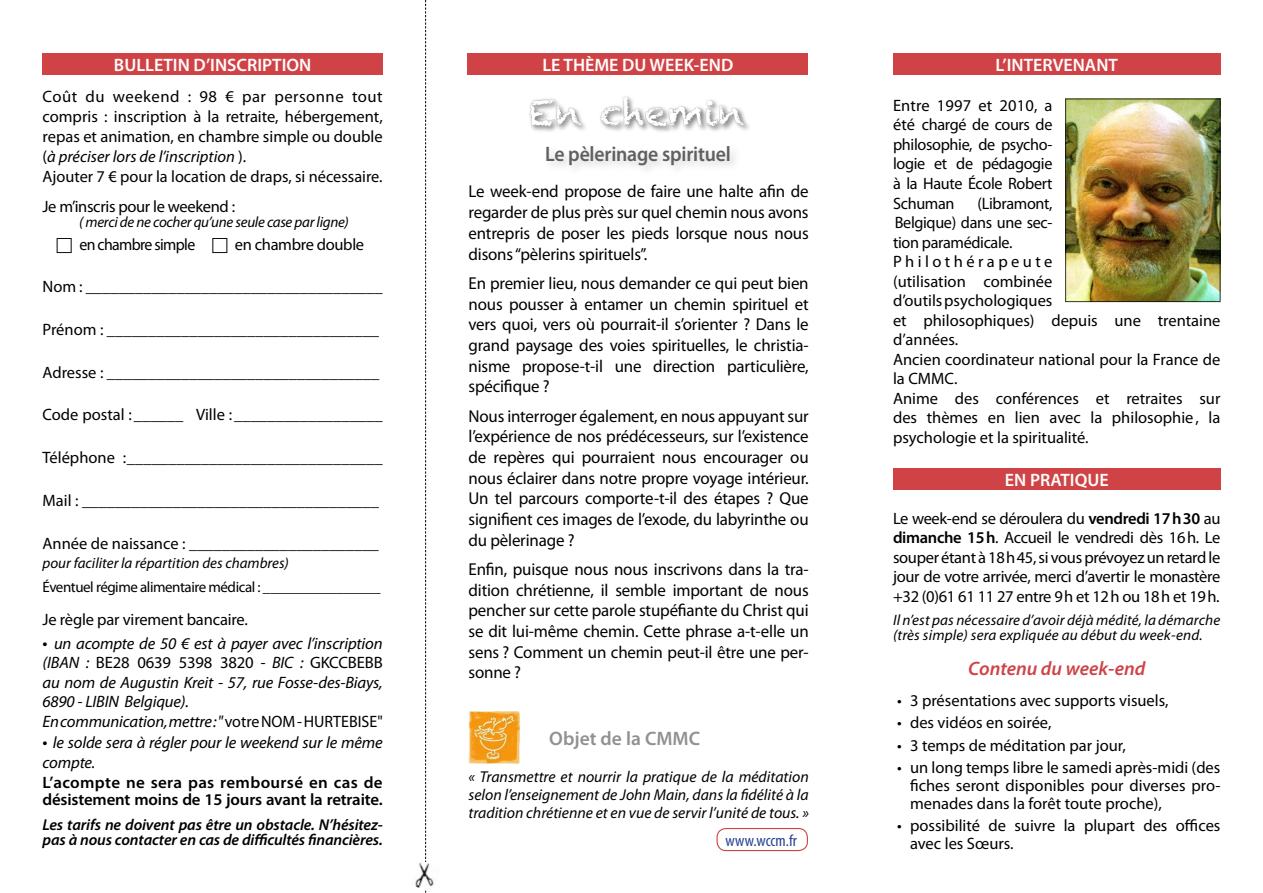
<style>
.page{position:relative;width:1263px;height:893px;background:#fff}
.page>*{position:absolute;margin:0;border:0;box-sizing:border-box;transform-origin:0 0}
.t1{font:36px "Chalkduster";color:#fff}
.t2{font:600 21px "Myriad Pro";letter-spacing:-.01em;color:#5f6062;scale:.94 1}
.t3{font:italic 600 19.5px "Myriad Pro";color:#cf4347}
.t4{font:600 19.5px "Myriad Pro";color:#919191}
.t5{font:600 18px "Myriad Pro";color:#fffdfc}
.t6{font:17.25px/20.7px "Myriad Pro";letter-spacing:-.01em;color:#000;text-align:justify}
.t7{font:16.5px/19.5px "Myriad Pro";color:#000;text-align:justify}
.t8{font:italic 16.5px/19.5px "Myriad Pro";letter-spacing:-.01em;color:#000;text-align:justify}
.t9{font:600 16.5px/16.5px "Myriad Pro";letter-spacing:-.01em;color:#000}
.t10{font:16.5px "Myriad Pro";letter-spacing:-.02em;color:#000}
.t11{font:16.5px "Myriad Pro";letter-spacing:-.04em;color:#000;scale:.96 1}
.t12{font:condensed 16.5px "Myriad Pro";color:#25408f}
.t13{font:italic 15.75px/18px "Myriad Pro";color:#000;text-align:justify}
.t14{font:italic 600 15.75px/15px "Myriad Pro";letter-spacing:-.01em;color:#000}
.t15{font:italic 15px/15px "Myriad Pro";letter-spacing:.005em;color:#000}
.t16{font:15px "Myriad Pro";letter-spacing:-.03em;color:#000}
.t17{font:italic 15px "Myriad Pro";letter-spacing:-.02em;color:#000}
.s1{font-style:italic}
.s2{font-style:normal;font-size:18px}
.s3{font-style:normal}
.s4{font-weight:600}
</style>
<div class="page">
<div style="left:468px;top:53px;width:340px;height:21px;background:#cf4347"></div>
<div style="left:893px;top:53px;width:327px;height:21px;background:#cf4347"></div>
<svg style="left:425px;top:0;width:1px;height:859px"></svg>
<div style="left:43px;top:53px;width:340px;height:21px;background:#cf4347"></div>
<div style="left:893px;top:468px;width:327px;height:22px;background:#cf4347"></div>
<img style="left:1067px;top:101px;width:151px;height:199px">
<div style="left:1065px;top:99px;width:155px;height:203px;border:1px solid #000"></div>
<img style="left:415px;top:860px;width:19px;height:33px">
<img style="left:468px;top:711px;width:51px;height:52px">
<div style="left:716px;top:828px;width:92px;height:23px;border:1px solid #cf4347;border-radius:9px"></div>
<div style="left:544px;top:144px;width:196px;height:32px;background:#f8f7f7"></div>
<div style="left:451px;top:65px;width:377px;height:93px;background:#fff;opacity:.82"></div>
<p class="t5" style="left:114px;top:53px;width:199px">BULLETIN D’INSCRIPTION</p>
<p class="t5" style="left:542px;top:53px;width:192px">LE THÈME DU WEEK-END</p>
<p class="t5" style="left:995px;top:53px;width:124px">L’INTERVENANT</p>
<p class="t7" style="left:43px;top:87px;width:342px">Coût du weekend : 98 € par personne tout compris : inscription à la retraite, hébergement, repas et animation, en chambre simple ou double (<span class="s1">à préciser lors de l’inscription</span> ).</p>
<p class="t7" style="left:43px;top:166px;width:342px">Ajouter 7 € pour la location de draps, si nécessaire.</p>
<p class="t10" style="left:43px;top:196px;width:194px">Je m’inscris pour le weekend :</p>
<h1 class="t1" style="left:529px;top:91px;width:217px">En chemin</h1>
<p class="t7" style="left:893px;top:95px;width:161px">Entre 1997 et 2010, a été chargé de cours de philosophie, de psycho&shy;logie et de pédagogie à la Haute École Robert Schuman</p>
<p class="t2" style="left:545px;top:141px;width:199px">Le pèlerinage spirituel</p>
<p class="t6" style="left:468px;top:181px;width:342px">Le week-end propose de faire une halte afin de regarder de plus près sur quel chemin nous avons entrepris de poser les pieds lorsque nous nous disons “pèlerins spirituels”.</p>
<p class="t6" style="left:468px;top:272px;width:342px">En premier lieu, nous demander ce qui peut bien nous pousser à entamer un chemin spirituel et vers quoi, vers où pourrait-il s’orienter ? Dans le grand paysage des voies spirituelles, le christia&shy;nisme propose-t-il une direction particulière, spécifique ?</p>
<p class="t6" style="left:468px;top:405px;width:342px">Nous interroger également, en nous appuyant sur l’expérience de nos prédécesseurs, sur l’existence de repères qui pourraient nous encourager ou nous éclairer dans notre propre voyage intérieur.<br>Un tel parcours comporte-t-il des étapes ? Que signifient ces images de l’exode, du labyrinthe ou du pèlerinage ?</p>
<p class="t6" style="left:468px;top:558px;width:342px">Enfin, puisque nous nous inscrivons dans la tra&shy;dition chrétienne, il semble important de nous pencher sur cette parole stupéfiante du Christ qui se dit lui-même chemin. Cette phrase a-t-elle un sens ? Comment un chemin peut-il être une per&shy;sonne ?</p>
<p class="t7" style="left:893px;top:193px;width:161px;text-indent:85px">(Libramont, Belgique) dans une sec&shy;tion paramédicale.</p>
<p class="t7" style="left:893px;top:251px;width:329px;text-align:left">Philothérapeute<br>(utilisation combinée<br>d’outils psychologiques<br>et philosophiques) depuis une trentaine d’années.</p>
<p class="t7" style="left:893px;top:349px;width:329px">Ancien coordinateur national pour la France de la CMMC.</p>
<p class="t7" style="left:893px;top:388px;width:329px">Anime des conférences et retraites sur des thèmes en lien avec la philosophie, la psychologie et la spiritualité.</p>
<p class="t17" style="left:79px;top:213px;width:271px">( merci de ne cocher qu’une seule case par ligne)</p>
<p class="t11" style="left:79px;top:234px;width:122px">en chambre simple</p>
<p class="t10" style="left:235px;top:234px;width:131px">en chambre double</p>
<p class="t7" style="left:43px;top:277px;width:342px">Nom : ____________________________________</p>
<p class="t7" style="left:43px;top:319px;width:338px">Prénom : _________________________________</p>
<p class="t7" style="left:43px;top:362px;width:338px">Adresse : _________________________________</p>
<p class="t7" style="left:43px;top:405px;width:342px">Code postal : ______ Ville : __________________</p>
<p class="t7" style="left:43px;top:448px;width:342px">Téléphone : _______________________________</p>
<p class="t7" style="left:43px;top:490px;width:338px">Mail : ____________________________________</p>
<p class="t7" style="left:43px;top:533px;width:338px">Année de naissance : _______________________</p>
<p class="t15" style="left:43px;top:555px;width:248px">pour faciliter la répartition des chambres)</p>
<p class="t16" style="left:43px;top:578px;width:340px">Éventuel régime alimentaire médical : ________________</p>
<p class="t7" style="left:43px;top:609px;width:207px">Je règle par virement bancaire.</p>
<p class="t8" style="left:43px;top:633px;width:342px"><span class="s2">•</span> un acompte de 50 € est à payer avec l’inscription (IBAN : <span class="s3">BE28 0639 5398 3820</span> - BIC : <span class="s3">GKCCBEBB </span>au nom de Augustin Kreit - 57, rue Fosse-des-Biays, 6890 - LIBIN Belgique).</p>
<p class="t8" style="left:43px;top:711px;width:342px">En communication, mettre : " <span class="s3">votre NOM - HURTEBISE"</span></p>
<p class="t8" style="left:43px;top:733px;width:342px"><span class="s2">•</span> le solde sera à régler pour le weekend sur le même compte.</p>
<p class="t9" style="left:43px;top:774px;width:342px">L’acompte ne sera pas remboursé en cas de désistement moins de 15 jours avant la retraite.</p>
<p class="t14" style="left:43px;top:817px;width:342px">Les tarifs ne doivent pas être un obstacle. N’hésitez&shy;pas à nous contacter en cas de difficultés financières.</p>
<p class="t5" style="left:1005px;top:468px;width:105px">EN PRATIQUE</p>
<p class="t7" style="left:893px;top:508px;width:329px">Le week-end se déroulera du <span class="s4">vendredi 17h30</span> au <span class="s4">dimanche 15h</span>. Accueil le vendredi dès 16h. Le souper étant à 18h45, si vous prévoyez un retard le jour de votre arrivée, merci d’avertir le monastère +32 (0)61 61 11 27 entre 9h et 12h ou 18h et 19h.</p>
<p class="t15" style="left:893px;top:612px;width:329px">Il n’est pas nécessaire d’avoir déjà médité, la démarche (très simple) sera expliquée au début du week-end.</p>
<p class="t3" style="left:968px;top:656px;width:179px">Contenu du week-end</p>
<p class="t7" style="left:897px;top:690px;width:273px">• 3 présentations avec supports visuels,</p>
<p class="t7" style="left:897px;top:713px;width:156px">• des vidéos en soirée,</p>
<p class="t7" style="left:897px;top:735px;width:230px">• 3 temps de méditation par jour,</p>
<p class="t7" style="left:910px;top:758px;width:312px;line-height:18px;text-indent:-13px">• un long temps libre le samedi après-midi (des fiches seront disponibles pour diverses pro&shy;menades dans la forêt toute proche),</p>
<p class="t7" style="left:910px;top:816px;width:312px;line-height:18px;text-indent:-13px">• possibilité de suivre la plupart des offices avec les Sœurs.</p>
<p class="t4" style="left:549px;top:726px;width:152px">Objet de la CMMC</p>
<p class="t13" style="left:468px;top:768px;width:342px">« Transmettre et nourrir la pratique de la méditation selon l’enseignement de John Main, dans la fidélité à la tradition chrétienne et en vue de servir l’unité de tous. »</p>
<p class="t12" style="left:725px;top:830px;width:73px">www.wccm.fr</p>
</div>
